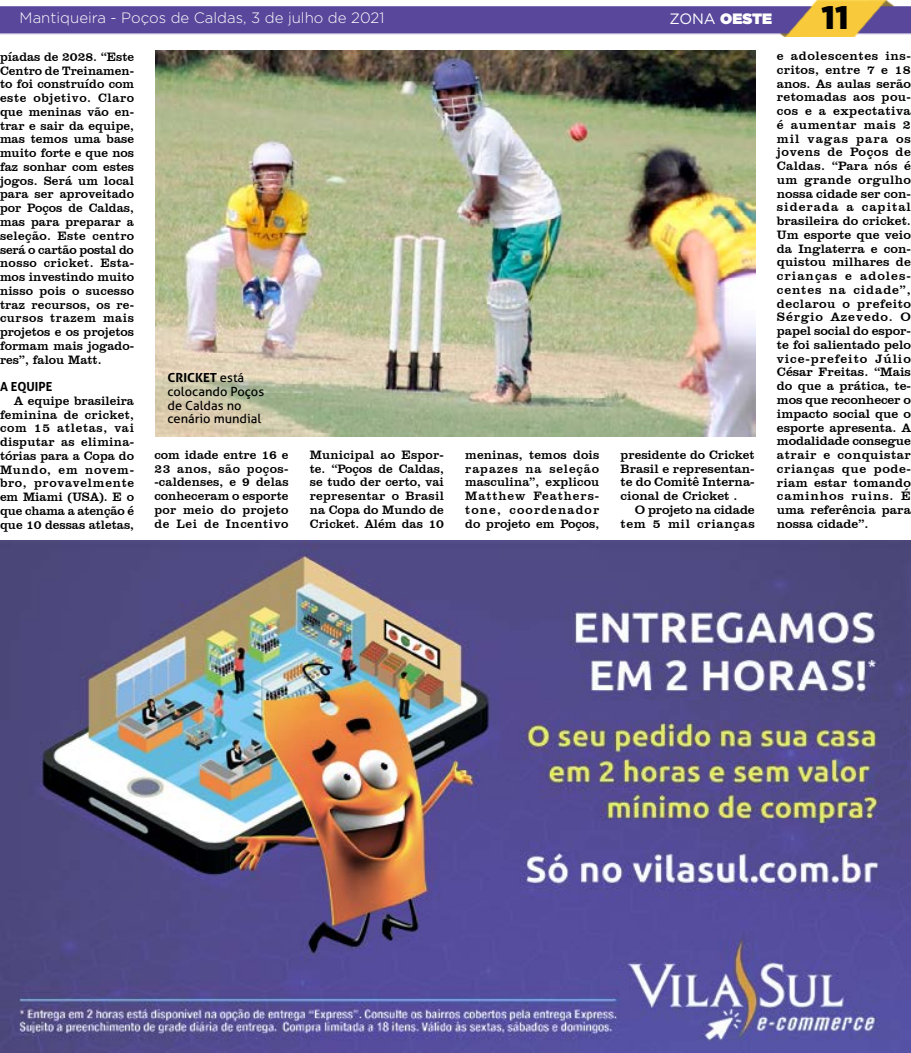
<style>
.page{position:relative;width:911px;height:1053px;background:#fff}
.page>*{position:absolute;margin:0;border:0;box-sizing:border-box;transform-origin:0 0}
.t1{font:900 32.5px "Gotham";color:#000}
.t2{font:300 15px "Gotham";color:#fff}
.t3{font:900 15px "Gotham";color:#fff}
.t4{font:12.5px/13.8px "Clarendon BT";color:#000;text-align:justify}
.t5{font:12.5px/13.8px "Aller";color:#000}
.t6{font:700 12.5px "Aller";color:#000}
.s1{font-weight:400}
.s2{font-weight:700}
</style>
<div class="page">
<img style="left:0;top:0;width:911px;height:36px">
<img style="left:155px;top:50px;width:600px;height:386px">
<img style="left:0;top:540px;width:911px;height:512px">
<p class="t2" style="left:20px;top:9px;width:366px">Mantiqueira - Poços de Caldas, 3 de julho de 2021</p>
<p class="t3" style="left:669px;top:8px;width:104px"><span class="s1">ZONA</span> OESTE</p>
<h1 class="t1" style="left:821px;top:-5px;width:29px">11</h1>
<p class="t4" style="left:0;top:49px;width:136px">píadas de 2028. “Este Centro de Treinamen&shy;to foi construído com este objetivo. Claro que meninas vão en&shy;trar e sair da equipe, mas temos uma base muito forte e que nos faz sonhar com estes jogos. Será um local para ser aproveitado por Poços de Caldas, mas para preparar a seleção. Este centro será o cartão postal do nosso cricket. Esta&shy;mos investindo muito nisso pois o sucesso traz recursos, os re&shy;cursos trazem mais projetos e os projetos formam mais jogado&shy;res”, falou Matt.</p>
<p class="t6" style="left:0;top:379px;width:54px">A EQUIPE</p>
<p class="t4" style="left:0;top:393px;width:136px;text-indent:14px">A equipe brasileira feminina de cricket, com 15 atletas, vai disputar as elimina&shy;tórias para a Copa do Mundo, em novem&shy;bro, provavelmente em Miami (USA). E o que chama a atenção é que 10 dessas atletas,</p>
<p class="t5" style="left:167px;top:371px;width:98px"><span class="s2">CRICKET</span> está colocando Poços de Caldas no cenário mundial</p>
<p class="t4" style="left:154px;top:447px;width:136px">com idade entre 16 e 23 anos, são poços--caldenses, e 9 delas conheceram o esporte por meio do projeto de Lei de Incentivo</p>
<p class="t4" style="left:310px;top:447px;width:136px">Municipal ao Espor&shy;te. “Poços de Caldas, se tudo der certo, vai representar o Brasil na Copa do Mundo de Cricket. Além das 10</p>
<p class="t4" style="left:465px;top:447px;width:136px">meninas, temos dois rapazes na seleção masculina”, explicou Matthew Feathers&shy;tone, coordenador do projeto em Poços,</p>
<p class="t4" style="left:620px;top:447px;width:136px">presidente do Cricket Brasil e representan&shy;te do Comitê Interna&shy;cional de Cricket .</p>
<p class="t4" style="left:620px;top:502px;width:136px;text-align:right">O projeto na cidade tem 5 mil crianças</p>
<p class="t4" style="left:777px;top:49px;width:136px">e adolescentes ins&shy;critos, entre 7 e 18 anos. As aulas serão retomadas aos pou&shy;cos e a expectativa é aumentar mais 2 mil vagas para os jovens de Poços de Caldas. “Para nós é um grande orgulho nossa cidade ser con&shy;siderada a capital brasileira do cricket.<br>Um esporte que veio da Inglaterra e con&shy;quistou milhares de crianças e adoles&shy;centes na cidade”, declarou o prefeito Sérgio Azevedo. O papel social do espor&shy;te foi salientado pelo vice-prefeito Júlio César Freitas. “Mais do que a prática, te&shy;mos que reconhecer o impacto social que o esporte apresenta. A modalidade consegue atrair e conquistar crianças que pode&shy;riam estar tomando caminhos ruins. É uma referência para nossa cidade”.</p>
</div>
